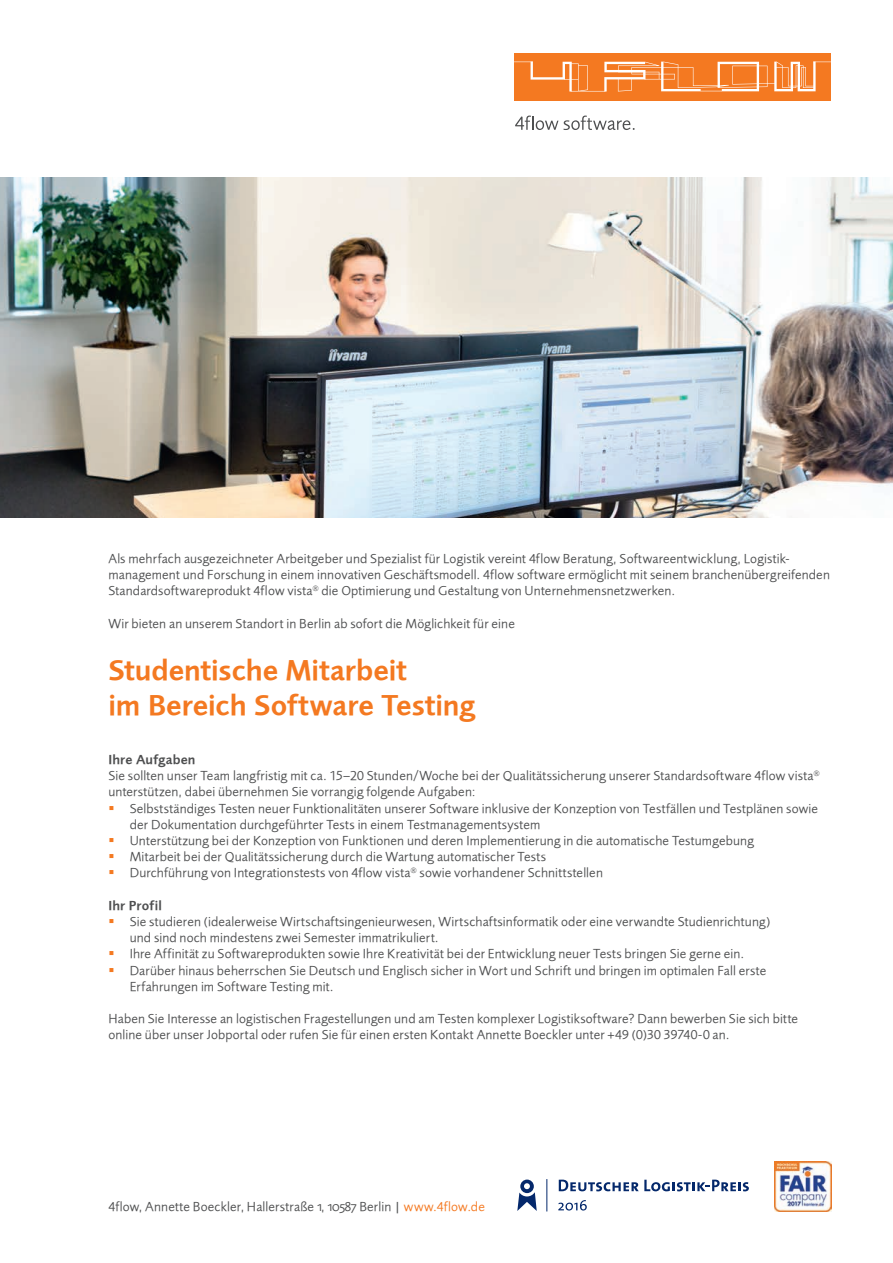
<style>
.page{position:relative;width:893px;height:1263px;background:#fff}
.page>*{position:absolute;margin:0;border:0;box-sizing:border-box;transform-origin:0 0}
.t1{font:29.7px/35.7px "Foundry Sans Demi";color:#f47921}
.t2{font:13.5px/16.2px "Foundry Sans Normal";letter-spacing:.01em;color:#4e4f50}
.t3{font:13.5px "Foundry Sans Demi";letter-spacing:.01em;color:#4e4f50}
.s1{font-family:"Foundry Sans Expert Normal"}
.s2{color:#f47921}
</style>
<div class="page">
<div style="left:515px;top:53px;width:316px;height:48px;background:#f47921"></div>
<svg style="left:514px;top:62px;width:317px;height:30px"></svg>
<svg style="left:515px;top:116px;width:120px;height:14px"></svg>
<img style="left:0;top:177px;width:893px;height:340px">
<svg style="left:517px;top:1179px;width:20px;height:32px"></svg>
<svg style="left:559px;top:1179px;width:190px;height:12px"></svg>
<svg style="left:558px;top:1200px;width:29px;height:10px"></svg>
<hr style="left:546px;top:1179px;width:1px;height:32px;background:#04286b">
<img style="left:774px;top:1161px;width:57px;height:51px">
<p class="t2" style="left:108px;top:550px;width:723px">Als mehrfach ausgezeichneter Arbeitgeber und Spezialist für Logistik vereint 4flow Beratung, Softwareentwicklung, Logistik&shy;management und Forschung in einem innovativen Geschäftsmodell. 4flow software ermöglicht mit seinem branchenübergreifenden<br>Standardsoftwareprodukt 4flow vista<sup>®</sup> die Optimierung und Gestaltung von Unternehmensnetzwerken.</p>
<p class="t2" style="left:108px;top:615px;width:408px">Wir bieten an unserem Standort in Berlin ab sofort die Möglichkeit für eine</p>
<h1 class="t1" style="left:108px;top:652px;width:369px">Studentische Mitarbeit<br>im Bereich Software Testing</h1>
<p class="t3" style="left:108px;top:752px;width:89px">Ihre Aufgaben</p>
<p class="t2" style="left:108px;top:767px;width:713px">Sie sollten unser Team langfristig mit ca. 15–20 Stunden/Woche bei der Qualitätssicherung unserer Standardsoftware 4flow vista<sup>® </sup>unterstützen, dabei übernehmen Sie vorrangig folgende Aufgaben:</p>
<p class="t2" style="left:130px;top:800px;width:690px">Selbstständiges Testen neuer Funktionalitäten unserer Software inklusive der Konzeption von Testfällen und Testplänen sowie der Dokumentation durchgeführter Tests in einem Testmanagementsystem<br>Unterstützung bei der Konzeption von Funktionen und deren Implementierung in die automatische Testumgebung<br>Mitarbeit bei der Qualitätssicherung durch die Wartung automatischer Tests<br>Durchführung von Integrationstests von 4flow vista<sup>®</sup> sowie vorhandener Schnittstellen</p>
<p class="t3" style="left:108px;top:897px;width:55px">Ihr Profil</p>
<p class="t2" style="left:130px;top:913px;width:642px">Sie studieren (idealerweise Wirtschaftsingenieurwesen, Wirtschaftsinformatik oder eine verwandte Studienrichtung) und sind noch mindestens zwei Semester immatrikuliert.<br>Ihre Affinität zu Softwareprodukten sowie Ihre Kreativität bei der Entwicklung neuer Tests bringen Sie gerne ein.<br>Darüber hinaus beherrschen Sie Deutsch und Englisch sicher in Wort und Schrift und bringen im optimalen Fall erste Erfahrungen im Software Testing mit.</p>
<p class="t2" style="left:108px;top:1010px;width:691px">Haben Sie Interesse an logistischen Fragestellungen und am Testen komplexer Logistiksoftware? Dann bewerben Sie sich bitte online über unser Jobportal oder rufen Sie für einen ersten Kontakt Annette Boeckler unter +49 (0)30 39740-0 an.</p>
<p class="t2" style="left:108px;top:1198px;width:378px">4flow, Annette Boeckler, Hallerstraße <span class="s1">1</span>, <span class="s1">10587</span> Berlin | <span class="s2">www.4flow.de</span></p>
</div>
